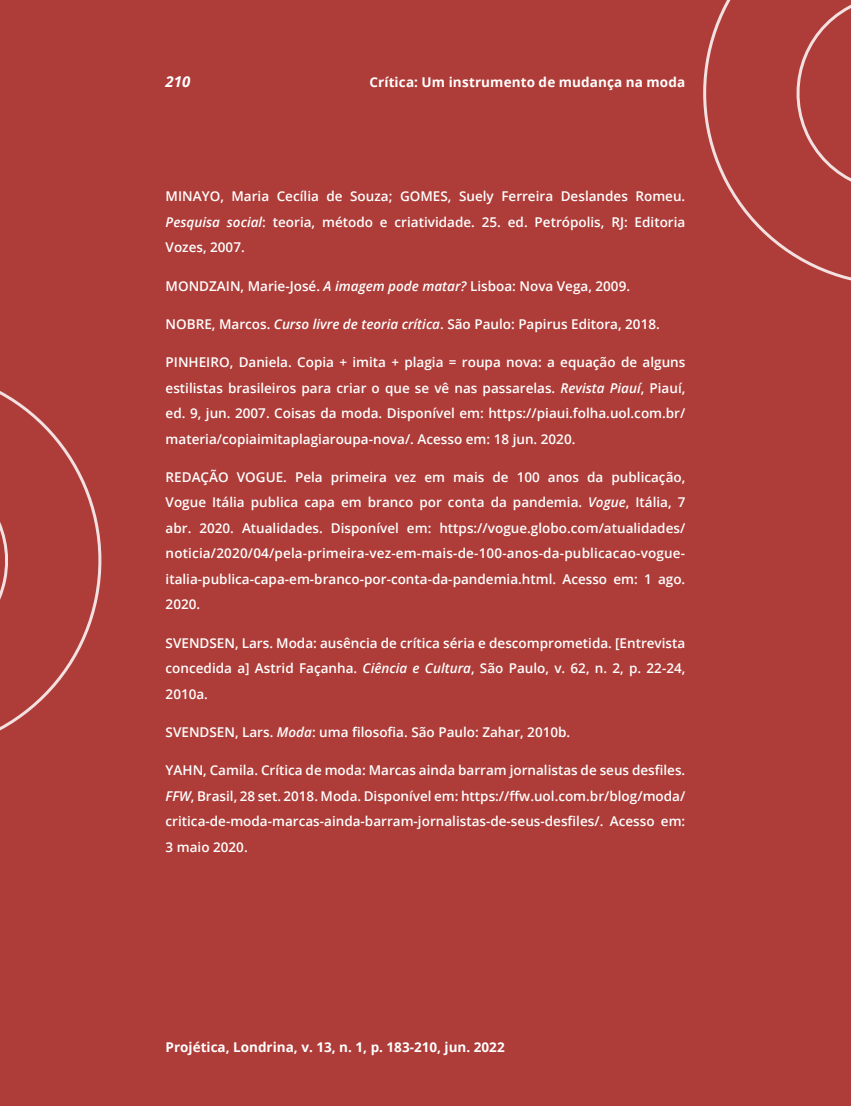
<style>
.page{position:relative;width:851px;height:1106px;background:#fff}
.page>*{position:absolute;margin:0;border:0;box-sizing:border-box;transform-origin:0 0}
.t1{font:italic 700 15px "Open Sans";color:#fff}
.t2{font:600 13.5px/25.5px "Open Sans";color:#fff;text-align:justify}
.t3{font:700 13.5px "Open Sans";letter-spacing:.005em;color:#fff}
.s1{font-style:italic}
</style>
<div class="page">
<div style="left:0;top:0;width:850px;height:1106px;background:#ae3c38"></div>
<svg style="left:0;top:391px;width:102px;height:340px"></svg>
<svg style="left:703px;top:0;width:147px;height:281px"></svg>
<p class="t1" style="left:166px;top:71px;width:26px">210</p>
<p class="t3" style="left:369px;top:73px;width:317px">Crítica: Um instrumento de mudança na moda</p>
<p class="t2" style="left:166px;top:183px;width:521px">MINAYO, Maria Cecília de Souza; GOMES, Suely Ferreira Deslandes Romeu.<br><span class="s1">Pesquisa social</span>: teoria, método e criatividade. 25. ed. Petrópolis, RJ: Editoria Vozes, 2007.</p>
<p class="t2" style="left:166px;top:272px;width:466px">MONDZAIN, Marie-José. <span class="s1">A imagem pode matar?</span> Lisboa: Nova Vega, 2009.</p>
<p class="t2" style="left:166px;top:311px;width:495px">NOBRE, Marcos. <span class="s1">Curso livre de teoria crítica</span>. São Paulo: Papirus Editora, 2018.</p>
<p class="t2" style="left:166px;top:349px;width:521px">PINHEIRO, Daniela. Copia + imita + plagia = roupa nova: a equação de alguns estilistas brasileiros para criar o que se vê nas passarelas. <span class="s1">Revista Piauí</span>, Piauí, ed. 9, jun. 2007. Coisas da moda. Disponível em: https://piaui.folha.uol.com.br/ materia/copiaimitaplagiaroupa-nova/. Acesso em: 18 jun. 2020.</p>
<p class="t2" style="left:166px;top:464px;width:521px">REDAÇÃO VOGUE. Pela primeira vez em mais de 100 anos da publicação, Vogue Itália publica capa em branco por conta da pandemia. <span class="s1">Vogue</span>, Itália, 7 abr. 2020. Atualidades. Disponível em: https://vogue.globo.com/atualidades/ noticia/2020/04/pela-primeira-vez-em-mais-de-100-anos-da-publicacao-vogue&shy;italia-publica-capa-em-branco-por-conta-da-pandemia.html. Acesso em: 1 ago.<br>2020.</p>
<p class="t2" style="left:166px;top:630px;width:521px">SVENDSEN, Lars. Moda: ausência de crítica séria e descomprometida. [Entrevista concedida a] Astrid Façanha. <span class="s1">Ciência e Cultura</span>, São Paulo, v. 62, n. 2, p. 22-24, 2010a.</p>
<p class="t2" style="left:166px;top:719px;width:406px">SVENDSEN, Lars. <span class="s1">Moda</span>: uma filosofia. São Paulo: Zahar, 2010b.</p>
<p class="t2" style="left:166px;top:757px;width:521px">YAHN, Camila. Crítica de moda: Marcas ainda barram jornalistas de seus desfiles.<br><span class="s1">FFW</span>, Brasil, 28 set. 2018. Moda. Disponível em: https://ffw.uol.com.br/blog/moda/ critica-de-moda-marcas-ainda-barram-jornalistas-de-seus-desfiles/. Acesso em:<br>3 maio 2020.</p>
<p class="t3" style="left:166px;top:1037px;width:340px">Projética, Londrina, v. 13, n. 1, p. 183-210, jun. 2022</p>
</div>
